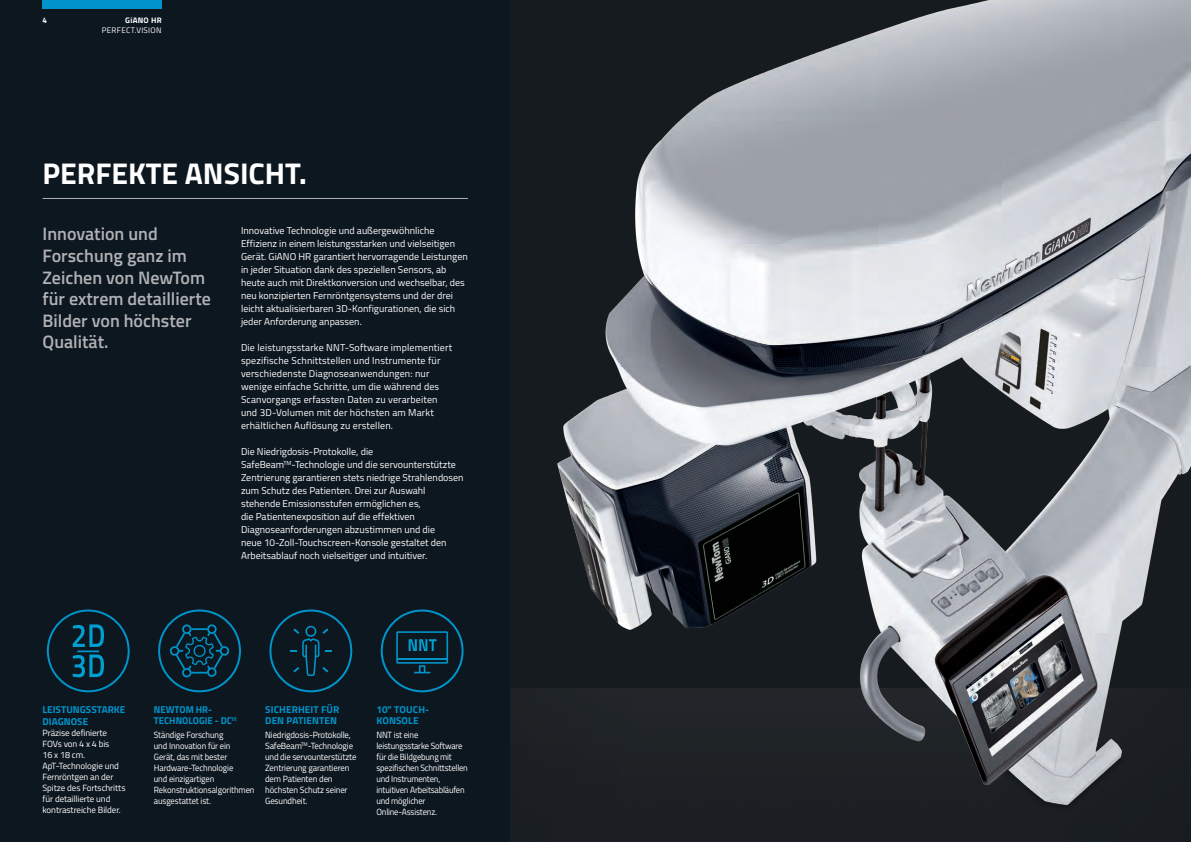
<style>
.page{position:relative;width:1191px;height:842px;background:#fff}
.page>*{position:absolute;margin:0;border:0;box-sizing:border-box;transform-origin:0 0}
._01_titolo{font:700 30px "Titillium";color:#fff}
._02_sottotitolo{font:600 18px/21.6px "Titillium";color:#b0b2b5}
._03_corpo_testo{font:10px/13px "Titillium";color:#fff}
._05_corpo_testo_nota{font:700 10px/11px "Titillium";color:#0094ca}
._05_corpo_testo_nota-2{font:700 10px/11px "Titillium";color:#0094ca;scale:.95 1}
.t1{font:9px/11px "Titillium";letter-spacing:-.015em;color:#fff;scale:.95 1}
.t2{font:9px/11px "Titillium";letter-spacing:-.015em;color:#fff}
.t3{font:8px "Titillium";letter-spacing:.04em;color:#fff}
.t4{font:700 8px "Titillium";letter-spacing:.03em;color:#fff}
</style>
<div class="page">
<div style="left:0;top:0;width:519px;height:842px;background:#0d1720"></div>
<hr style="left:43px;top:198px;width:425px;height:1px;background:#b0b2b5">
<div style="left:43px;top:0;width:119px;height:9px;background:#0094ca"></div>
<div style="left:269px;top:609px;width:83px;height:83px;border:2px solid #0094ca;border-radius:50%"></div>
<div style="left:158px;top:609px;width:83px;height:83px;border:2px solid #0094ca;border-radius:50%"></div>
<div style="left:47px;top:609px;width:83px;height:83px;border:2px solid #0094ca;border-radius:50%"></div>
<div style="left:381px;top:609px;width:82px;height:83px;border:2px solid #0094ca;border-radius:50%"></div>
<img style="left:510px;top:0;width:681px;height:827px">
<svg style="left:73px;top:624px;width:31px;height:23px"></svg>
<svg style="left:72px;top:654px;width:32px;height:23px"></svg>
<hr style="left:77px;top:650px;width:22px;height:2px;background:#0094ca">
<svg style="left:170px;top:624px;width:59px;height:53px"></svg>
<svg style="left:290px;top:626px;width:42px;height:50px"></svg>
<svg style="left:396px;top:631px;width:52px;height:42px"></svg>
<hr style="left:397px;top:658px;width:50px;height:1px;background:#0094ca">
<p class="t4" style="left:43px;top:14px;width:6px">4</p>
<p class="t4" style="left:125px;top:14px;width:38px">GiANO HR</p>
<p class="t3" style="left:102px;top:24px;width:61px">PERFECT.VISION</p>
<p class="_01_titolo" style="left:43px;top:151px;width:266px">PERFEKTE ANSICHT.</p>
<p class="_02_sottotitolo" style="left:43px;top:222px;width:170px">Innovation und<br>Forschung ganz im<br>Zeichen von NewTom für extrem detaillierte<br>Bilder von höchster<br>Qualität.</p>
<p class="_03_corpo_testo" style="left:241px;top:224px;width:228px">Innovative Technologie und außergewöhnliche Effizienz in einem leistungsstarken und vielseitigen Gerät. GiANO HR garantiert hervorragende Leistungen in jeder Situation dank des speziellen Sensors, ab heute auch mit Direktkonversion und wechselbar, des neu konzipierten Fernröntgensystems und der drei leicht aktualisierbaren 3D-Konfigurationen, die sich jeder Anforderung anpassen.</p>
<p class="_03_corpo_testo" style="left:241px;top:341px;width:213px">Die leistungsstarke NNT-Software implementiert spezifische Schnittstellen und Instrumente für verschiedenste Diagnoseanwendungen: nur wenige einfache Schritte, um die während des Scanvorgangs erfassten Daten zu verarbeiten und 3D-Volumen mit der höchsten am Markt erhältlichen Auflösung zu erstellen.</p>
<p class="_03_corpo_testo" style="left:241px;top:445px;width:224px">Die Niedrigdosis-Protokolle, die SafeBeam<sup>TM</sup>-Technologie und die servounterstützte Zentrierung garantieren stets niedrige Strahlendosen zum Schutz des Patienten. Drei zur Auswahl stehende Emissionsstufen ermöglichen es,<br>die Patientenexposition auf die effektiven Diagnoseanforderungen abzustimmen und die<br>neue 10-Zoll-Touchscreen-Konsole gestaltet den Arbeitsablauf noch vielseitiger und intuitiver.</p>
<p class="_05_corpo_testo_nota" style="left:43px;top:703px;width:84px;line-height:12px">LEISTUNGSSTARKE<br>DIAGNOSE</p>
<p class="t2" style="left:43px;top:727px;width:84px">Präzise definierte<br>FOVs von 4 x 4 bis<br>16 x 18 cm.<br>ApT-Technologie und<br>Fernröntgen an der<br>Spitze des Fortschritts für detaillierte und kontrastreiche Bilder.</p>
<p class="_05_corpo_testo_nota-2" style="left:154px;top:704px;width:89px">NEWTOM HR-<br>TECHNOLOGIE - DC<sup>III</sup></p>
<p class="t1" style="left:154px;top:729px;width:107px">Ständige Forschung<br>und Innovation für ein<br>Gerät, das mit bester<br>Hardware-Technologie<br>und einzigartigen<br>Rekonstruktionsalgorithmen ausgestattet ist.</p>
<p class="_05_corpo_testo_nota" style="left:265px;top:704px;width:76px">SICHERHEIT FÜR<br>DEN PATIENTEN</p>
<p class="t2" style="left:265px;top:729px;width:93px">Niedrigdosis-Protokolle,<br>SafeBeam<sup>TM</sup>-Technologie und die servounterstützte<br>Zentrierung garantieren dem Patienten den höchsten Schutz seiner<br>Gesundheit.</p>
<p class="_05_corpo_testo_nota" style="left:376px;top:704px;width:54px">10” TOUCH-<br>KONSOLE</p>
<p class="t1" style="left:376px;top:729px;width:98px">NNT ist eine leistungsstarke Software für die Bildgebung mit spezifischen Schnittstellen und Instrumenten, intuitiven Arbeitsabläufen und möglicher<br>Online-Assistenz.</p>
</div>
